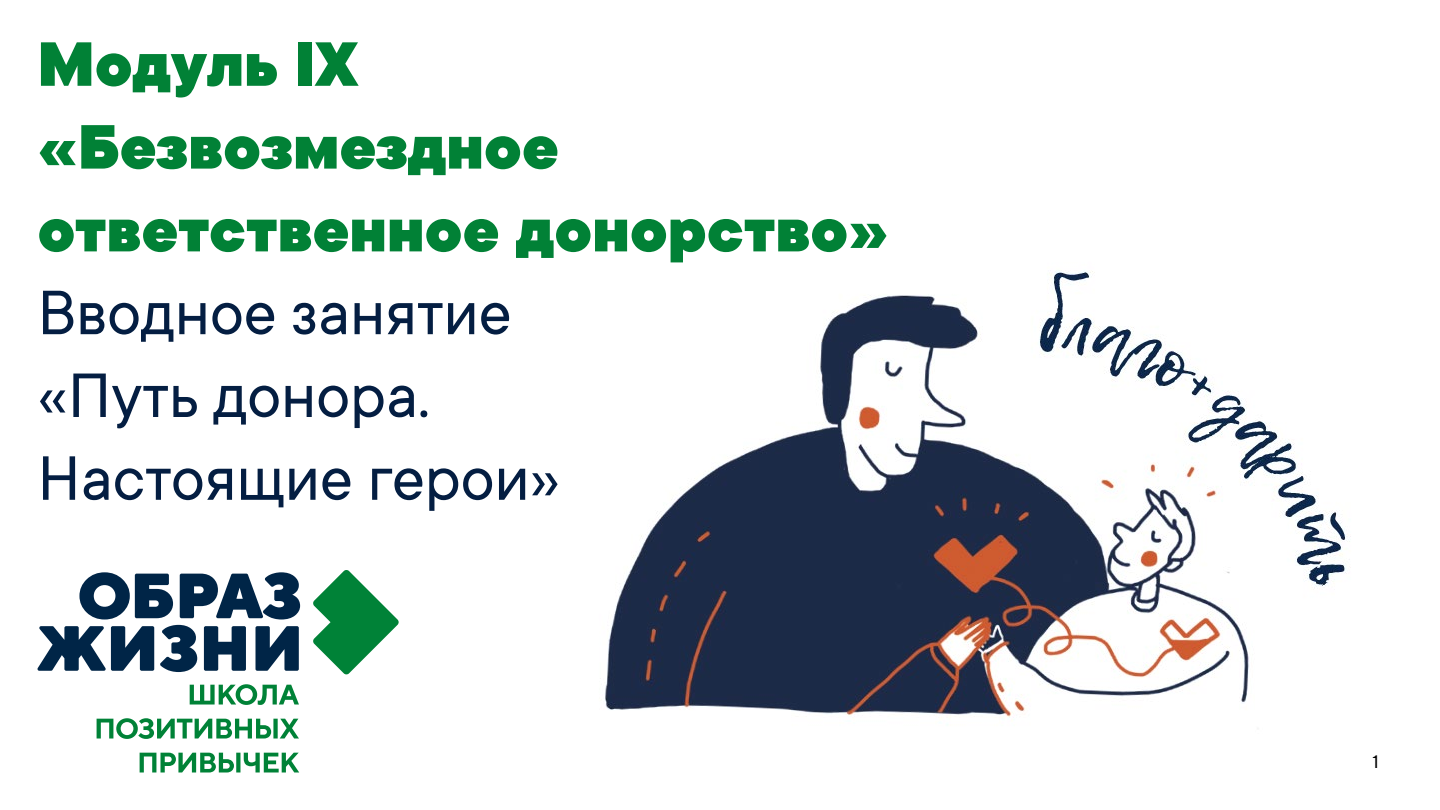
<style>
.page{position:relative;width:1440px;height:810px;background:#fff}
.page>*{position:absolute;margin:0;border:0;box-sizing:border-box;transform-origin:0 0}
.t1{font:900 69px/82.8px "TT Commons";color:#018136}
.t2{font:69px/82.8px "TT Commons";color:#041e42}
.t3{font:18px "TT Norms Pro";color:#000}
</style>
<div class="page">
<img style="left:605px;top:270px;width:746px;height:448px">
<svg style="left:190px;top:684px;width:109px;height:21px"></svg>
<svg style="left:97px;top:718px;width:202px;height:21px"></svg>
<svg style="left:140px;top:753px;width:159px;height:20px"></svg>
<svg style="left:37px;top:572px;width:263px;height:100px"></svg>
<svg style="left:313px;top:570px;width:86px;height:105px"></svg>
<p class="t1" style="left:38px;top:25px;width:853px">Модуль IX «Безвозмездное ответственное донорство»</p>
<p class="t2" style="left:38px;top:272px;width:524px">Вводное занятие «Путь донора.<br>Настоящие герои»</p>
<p class="t3" style="left:1372px;top:748px;width:8px">1</p>
</div>
